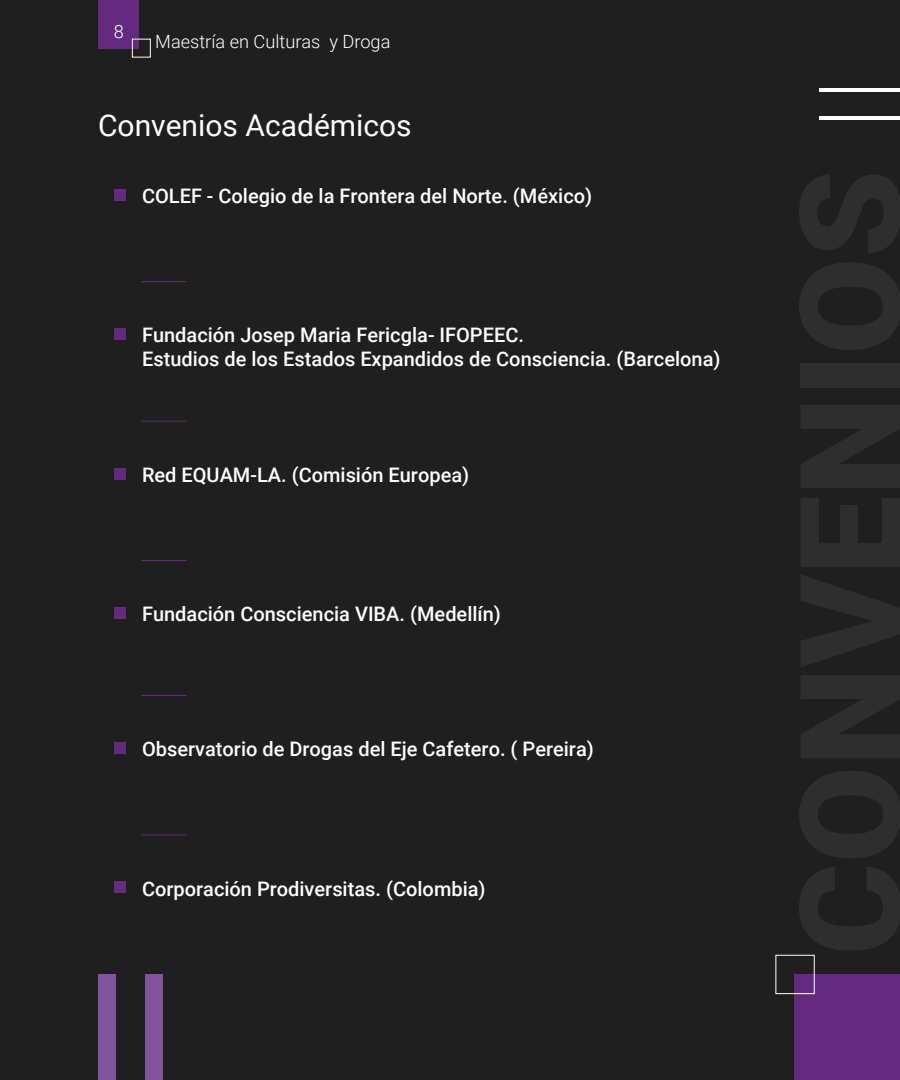
<style>
.page{position:relative;width:900px;height:1080px;background:#1e1f1e}
.page>*{position:absolute;margin:0;border:0;box-sizing:border-box;transform-origin:0 0}
.t1{font:30px "Roboto";color:#fff}
.t2{font:500 20px/24px "Roboto";color:#fff}
.t3{font:300 18.2px "Roboto";color:#fff}
</style>
<div class="page">
<div style="left:98px;top:0;width:41px;height:48px;background:#642a80"></div>
<div style="left:794px;top:974px;width:106px;height:106px;background:#642a80"></div>
<div style="left:115px;top:189px;width:11px;height:11px;background:#642a80"></div>
<hr style="left:141px;top:281px;width:46px;height:1px;background:#642a80">
<div style="left:115px;top:328px;width:11px;height:12px;background:#642a80"></div>
<hr style="left:141px;top:421px;width:46px;height:1px;background:#642a80">
<div style="left:115px;top:468px;width:11px;height:11px;background:#642a80"></div>
<div style="left:115px;top:607px;width:11px;height:12px;background:#642a80"></div>
<div style="left:776px;top:955px;width:39px;height:39px;border:1px solid #fff"></div>
<hr style="left:141px;top:560px;width:46px;height:1px;background:#642a80">
<hr style="left:141px;top:695px;width:46px;height:1px;background:#642a80">
<div style="left:115px;top:742px;width:11px;height:12px;background:#642a80"></div>
<div style="left:115px;top:882px;width:11px;height:11px;background:#642a80"></div>
<hr style="left:141px;top:834px;width:46px;height:1px;background:#642a80">
<hr style="left:819px;top:88px;width:81px;height:4px;background:#fff">
<hr style="left:819px;top:116px;width:81px;height:4px;background:#fff">
<div style="left:132px;top:39px;width:19px;height:18px;border:1px solid #fff"></div>
<div style="left:98px;top:974px;width:18px;height:106px;background:#82549e"></div>
<div style="left:145px;top:974px;width:18px;height:106px;background:#82549e"></div>
<p class="t3" style="left:114px;top:19px;width:12px">8</p>
<p class="t3" style="left:155px;top:29px;width:237px">Maestría en Culturas y Droga</p>
<h1 class="t1" style="left:98px;top:104px;width:315px">Convenios Académicos</h1>
<p class="t2" style="left:142px;top:183px;width:452px">COLEF - Colegio de la Frontera del Norte. (México)</p>
<p class="t2" style="left:142px;top:323px;width:580px">Fundación Josep Maria Fericgla- IFOPEEC.<br>Estudios de los Estados Expandidos de Consciencia. (Barcelona)</p>
<p class="t2" style="left:142px;top:462px;width:329px">Red EQUAM-LA. (Comisión Europea)</p>
<p class="t2" style="left:142px;top:601px;width:360px">Fundación Consciencia VIBA. (Medellín)</p>
<p class="t2" style="left:142px;top:736px;width:453px">Observatorio de Drogas del Eje Cafetero. ( Pereira)</p>
<p class="t2" style="left:142px;top:876px;width:345px">Corporación Prodiversitas. (Colombia)</p>
</div>
